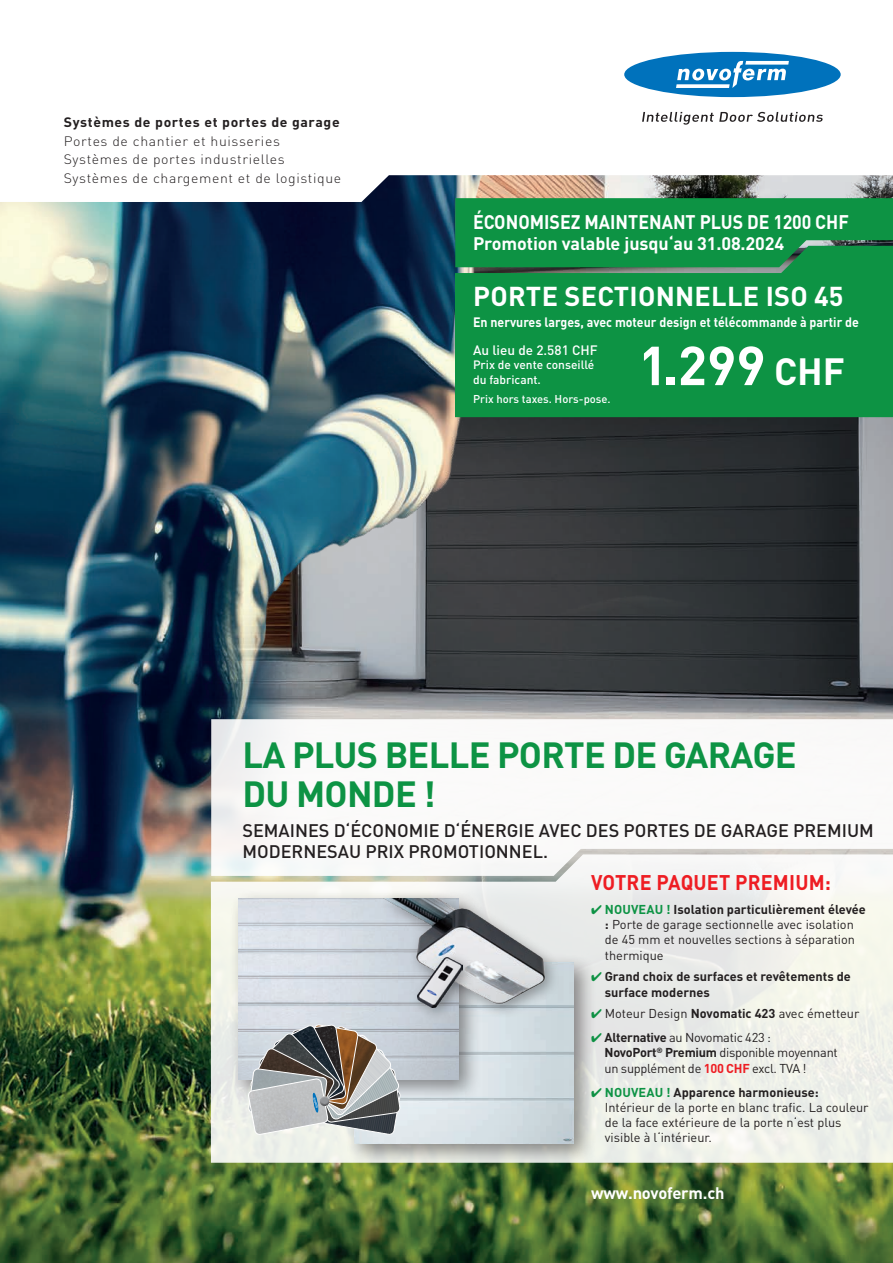
<style>
.page{position:relative;width:893px;height:1263px;background:#fff}
.page>*{position:absolute;margin:0;border:0;box-sizing:border-box;transform-origin:0 0}
.t1{font:700 54px "DIN Pro";color:#fff}
.t2{font:700 36px/39px "DIN Pro";letter-spacing:-.02em;color:#0d9344}
.t3{font:700 27px "DIN Pro";letter-spacing:.01em;color:#fff}
.t4{font:700 21px "DIN Pro";letter-spacing:.01em;color:#ee1d23;scale:.94 1}
.t5{font:700 19.5px "DIN Pro";color:#fff;scale:.91 1}
.t6{font:500 18px/21.6px "DIN Pro";color:#231f20}
.t7{font:700 18px "DIN Pro";letter-spacing:-.005em;color:#fff}
.t8{font:700 16.5px "DIN Pro";letter-spacing:-.01em;color:#fff}
.t9{font:300 13.5px/18.5px "DIN Pro";letter-spacing:.045em;color:#231f20;scale:1.04 1}
.t10{font:700 13.5px "DIN Pro";color:#fff;scale:.92 1}
.t11{font:700 13.5px "DIN Pro";letter-spacing:.045em;color:#231f20;scale:1.04 1}
.t12{font:500 13.5px "DIN Pro";color:#fff}
.t13{font:12.75px/15.3px "DIN Pro";color:#231f20}
.t14{font:12.75px/15.3px "DIN Pro";letter-spacing:-.02em;color:#231f20}
.t15{font:700 12.75px/15.3px "DIN Pro";color:#231f20}
.t16{font:500 12px/14.4px "DIN Pro";color:#fff}
.t17{font:500 11.25px "DIN Pro";color:#fff}
.s1{font-size:37.5px}
.s2{color:#0d9344}
.s3{font-weight:700;color:#0d9344}
.s4{font-weight:700}
.s5{font-weight:700;color:#ee1d23}
</style>
<div class="page">
<img style="left:0;top:202px;width:893px;height:1061px">
<div style="left:455px;top:267px;width:438px;height:150px;background:#0d9344"></div>
<div style="left:455px;top:202px;width:438px;height:65px;background:#0d9344"></div>
<svg style="left:211px;top:876px;width:682px;height:287px;background:#edeee8"></svg>
<svg style="left:211px;top:719px;width:682px;height:157px"></svg>
<svg style="left:361px;top:51px;width:532px;height:151px"></svg>
<div style="left:624px;top:52px;width:217px;height:45px;background:#0072bc;border-radius:50%"></div>
<svg style="left:676px;top:61px;width:113px;height:27px"></svg>
<svg style="left:642px;top:112px;width:181px;height:13px"></svg>
<div style="left:345px;top:953px;width:252px;height:214px;background:#231f20;opacity:.5"></div>
<img style="left:354px;top:962px;width:220px;height:181px">
<div style="left:229px;top:889px;width:253px;height:214px;background:#231f20;opacity:.5"></div>
<img style="left:238px;top:898px;width:221px;height:182px">
<div style="left:378px;top:890px;width:182px;height:128px;background:#231f20;opacity:.4"></div>
<img style="left:375px;top:898px;width:178px;height:111px">
<div style="left:410px;top:949px;width:68px;height:73px;background:#231f20;opacity:.4"></div>
<img style="left:418px;top:957px;width:44px;height:50px">
<svg style="left:248px;top:1024px;width:153px;height:111px;background:#9a9998"></svg>
<p class="t11" style="left:64px;top:113px;width:267px">Systèmes de portes et portes de garage</p>
<p class="t9" style="left:64px;top:131px;width:268px">Portes de chantier et huisseries<br>Systèmes de portes industrielles<br>Systèmes de chargement et de logistique</p>
<h3 class="t5" style="left:473px;top:209px;width:414px">ÉCONOMISEZ MAINTENANT PLUS DE 1200 CHF</h3>
<h3 class="t7" style="left:473px;top:232px;width:313px">Promotion valable jusqu‘au 31.08.2024</h3>
<h3 class="t3" style="left:473px;top:278px;width:372px">PORTE SECTIONNELLE ISO 45</h3>
<p class="t10" style="left:473px;top:312px;width:421px">En nervures larges, avec moteur design et télécommande à partir de</p>
<h1 class="t1" style="left:638px;top:329px;width:208px">1.299 <span class="s1">CHF</span></h1>
<p class="t12" style="left:473px;top:341px;width:126px">Au lieu de 2.581 CHF</p>
<p class="t16" style="left:473px;top:357px;width:123px">Prix de vente conseillé du fabricant.</p>
<p class="t17" style="left:473px;top:391px;width:139px">Prix hors taxes. Hors-pose.</p>
<h2 class="t2" style="left:243px;top:734px;width:555px">LA PLUS BELLE PORTE DE GARAGE<br>DU MONDE !</h2>
<h3 class="t6" style="left:242px;top:819px;width:633px">SEMAINES D‘ÉCONOMIE D‘ÉNERGIE AVEC DES PORTES DE GARAGE PREMIUM<br>MODERNESAU PRIX PROMOTIONNEL.</h3>
<h3 class="t4" style="left:591px;top:868px;width:257px">VOTRE PAQUET PREMIUM:</h3>
<p class="t13" style="left:605px;top:901px;width:262px;text-indent:-14px"><span class="s2">✔</span> <span class="s3">NOUVEAU !</span> <span class="s4">Isolation particulièrement élevée :</span> Porte de garage sectionnelle avec isolation de 45 mm et nouvelles sections à séparation thermique</p>
<p class="t15" style="left:605px;top:968px;width:247px;text-indent:-14px"><span class="s2">✔</span> Grand choix de surfaces et revêtements de surface modernes</p>
<p class="t13" style="left:591px;top:1005px;width:270px"><span class="s2">✔</span> Moteur Design <span class="s4">Novomatic 423</span> avec émetteur</p>
<p class="t14" style="left:604px;top:1029px;width:235px;text-indent:-13px"><span class="s2">✔</span> <span class="s4">Alternative</span> au Novomatic 423 :<br><span class="s4">NovoPort</span><sup>®</sup> <span class="s4">Premium</span> disponible moyennant un supplément de <span class="s5">100 CHF</span> excl. TVA !</p>
<p class="t13" style="left:605px;top:1084px;width:265px;text-indent:-14px"><span class="s2">✔</span> <span class="s3">NOUVEAU !</span> <span class="s4">Apparence harmonieuse:<br></span>Intérieur de la porte en blanc trafic. La couleur de la face extérieure de la porte n‘est plus visible à l‘intérieur.</p>
<p class="t8" style="left:591px;top:1182px;width:135px">www.novoferm.ch</p>
</div>
